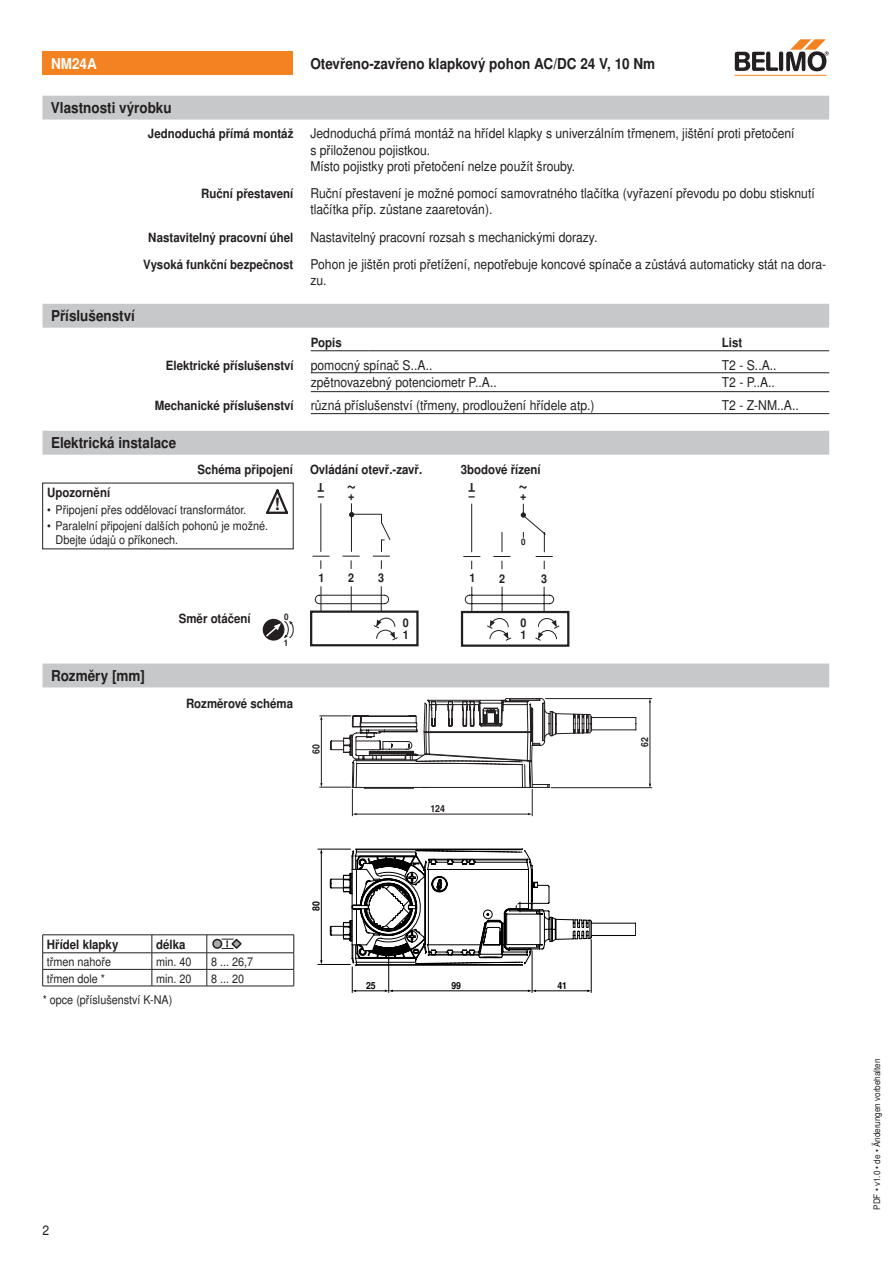
<style>
.page{position:relative;width:893px;height:1263px;background:#fff}
.page>*{position:absolute;margin:0;border:0;box-sizing:border-box;transform-origin:0 0}
.t1{font:700 18px "Nimbus Sans BEL";color:#231f20;scale:.9 1}
.t2{font:700 16.95px "Nimbus Sans BEL";color:#231f20}
.t3{font:700 15px "Nimbus Sans BEL";color:#231f20;scale:.9 1}
.t4{font:700 15px "Nimbus Sans BEL";color:#fff;scale:.9 1}
.t5{font:13.5px/16.2px "Nimbus Sans BEL";color:#231f20;scale:.9 1}
.t6{font:700 12.75px "Nimbus Sans BEL";color:#231f20;scale:.9 1}
.t7{font:12px/14.4px "Nimbus Sans BEL";color:#231f20;scale:.9 1}
.t8{font:700 12px "Nimbus Sans BEL";color:#231f20;scale:.9 1}
.t9{font:700 9.75px "Nimbus Sans BEL";color:#000;scale:.9 1}
.t10{font:700 9.75px "Nimbus Sans BEL";color:#231f20;scale:.9 1}
.t11{font:9px "Nimbus Sans BEL";color:#231f20;scale:.9 1}
.t12{font:700 9px "Nimbus Sans BEL";color:#231f20;scale:.9 1}
</style>
<div class="page">
<hr style="left:735px;top:75px;width:92px;height:1px;background:#f58220">
<svg style="left:735px;top:39px;width:94px;height:33px"></svg>
<div style="left:43px;top:51px;width:250px;height:24px;background:#f58220"></div>
<div style="left:43px;top:304px;width:786px;height:24px;background:#c7c8ca"></div>
<hr style="left:311px;top:372px;width:57px;height:1px;background:#231f20">
<hr style="left:368px;top:372px;width:354px;height:1px;background:#231f20">
<hr style="left:722px;top:372px;width:107px;height:1px;background:#231f20">
<hr style="left:311px;top:391px;width:57px;height:1px;background:#231f20">
<hr style="left:368px;top:391px;width:354px;height:1px;background:#231f20">
<hr style="left:722px;top:391px;width:107px;height:1px;background:#231f20">
<hr style="left:311px;top:413px;width:57px;height:1px;background:#231f20">
<hr style="left:368px;top:413px;width:354px;height:1px;background:#231f20">
<hr style="left:722px;top:413px;width:107px;height:1px;background:#231f20">
<hr style="left:311px;top:350px;width:57px;height:1px;background:#231f20">
<hr style="left:368px;top:350px;width:354px;height:1px;background:#231f20">
<hr style="left:722px;top:350px;width:107px;height:1px;background:#231f20">
<div style="left:42px;top:96px;width:787px;height:24px;background:#c7c8ca"></div>
<div style="left:43px;top:663px;width:786px;height:24px;background:#c7c8ca"></div>
<svg style="left:330px;top:698px;width:306px;height:118px"></svg>
<hr style="left:545px;top:698px;width:107px;height:1px;background:#231f20">
<hr style="left:650px;top:702px;width:1px;height:84px;background:#231f20">
<hr style="left:319px;top:716px;width:32px;height:1px;background:#231f20">
<hr style="left:319px;top:787px;width:32px;height:1px;background:#231f20">
<hr style="left:321px;top:718px;width:1px;height:66px;background:#231f20">
<hr style="left:551px;top:787px;width:101px;height:1px;background:#231f20">
<svg style="left:330px;top:849px;width:306px;height:144px"></svg>
<hr style="left:318px;top:849px;width:33px;height:1px;background:#000">
<hr style="left:318px;top:964px;width:33px;height:1px;background:#000">
<hr style="left:321px;top:852px;width:1px;height:109px;background:#000">
<hr style="left:43px;top:934px;width:109px;height:1px;background:#231f20">
<hr style="left:152px;top:934px;width:55px;height:1px;background:#231f20">
<hr style="left:207px;top:934px;width:87px;height:1px;background:#231f20">
<hr style="left:43px;top:952px;width:109px;height:1px;background:#231f20">
<hr style="left:152px;top:952px;width:55px;height:1px;background:#231f20">
<hr style="left:207px;top:952px;width:87px;height:1px;background:#231f20">
<hr style="left:43px;top:969px;width:109px;height:1px;background:#231f20">
<svg style="left:42px;top:935px;width:1px;height:51px"></svg>
<hr style="left:152px;top:969px;width:55px;height:1px;background:#231f20">
<svg style="left:152px;top:935px;width:1px;height:51px"></svg>
<hr style="left:207px;top:969px;width:87px;height:1px;background:#231f20">
<svg style="left:207px;top:935px;width:1px;height:51px"></svg>
<svg style="left:294px;top:935px;width:1px;height:51px"></svg>
<hr style="left:43px;top:986px;width:109px;height:1px;background:#231f20">
<hr style="left:152px;top:986px;width:55px;height:1px;background:#231f20">
<hr style="left:207px;top:986px;width:87px;height:1px;background:#231f20">
<div style="left:213px;top:939px;width:9px;height:9px;background:#a8a9ad;border-radius:50%"></div>
<div style="left:212px;top:939px;width:10px;height:10px;border:2px solid #231f20;border-radius:50%"></div>
<svg style="left:222px;top:939px;width:20px;height:10px"></svg>
<div style="left:43px;top:431px;width:786px;height:24px;background:#c7c8ca"></div>
<div style="left:310px;top:610px;width:109px;height:36px;border:2px solid #231f20"></div>
<svg style="left:373px;top:618px;width:25px;height:22px"></svg>
<svg style="left:312px;top:503px;width:79px;height:109px"></svg>
<svg style="left:463px;top:503px;width:90px;height:66px"></svg>
<div style="left:461px;top:611px;width:108px;height:35px;border:2px solid #231f20"></div>
<svg style="left:465px;top:586px;width:95px;height:55px"></svg>
<svg style="left:266px;top:490px;width:22px;height:24px"></svg>
<svg style="left:263px;top:619px;width:21px;height:22px"></svg>
<svg style="left:264px;top:621px;width:29px;height:17px"></svg>
<p class="t4" style="left:51px;top:55px;width:52px">NM24A</p>
<p class="t3" style="left:310px;top:55px;width:385px">Otevřeno-zavřeno klapkový pohon AC/DC 24 V, 10 Nm</p>
<p class="t3" style="left:51px;top:99px;width:136px">Vlastnosti výrobku</p>
<p class="t6" style="left:148px;top:126px;width:163px">Jednoduchá přímá montáž</p>
<p class="t5" style="left:310px;top:126px;width:539px">Jednoduchá přímá montáž na hřídel klapky s univerzálním třmenem, jištění proti přetočení s přiloženou pojistkou.<br>Místo pojistky proti přetočení nelze použít šrouby.</p>
<p class="t6" style="left:201px;top:186px;width:104px">Ruční přestavení</p>
<p class="t5" style="left:310px;top:186px;width:562px">Ruční přestavení je možné pomocí samovratného tlačítka (vyřazení převodu po dobu stisknutí tlačítka příp. zůstane zaaretován).</p>
<p class="t6" style="left:148px;top:229px;width:163px">Nastavitelný pracovní úhel</p>
<p class="t5" style="left:310px;top:229px;width:320px">Nastavitelný pracovní rozsah s mechanickými dorazy.</p>
<p class="t6" style="left:143px;top:257px;width:168px">Vysoká funkční bezpečnost</p>
<p class="t5" style="left:310px;top:256px;width:574px">Pohon je jištěn proti přetížení, nepotřebuje koncové spínače a zůstává automaticky stát na dora&shy;zu.</p>
<p class="t3" style="left:51px;top:307px;width:95px">Příslušenství</p>
<p class="t6" style="left:311px;top:334px;width:36px">Popis</p>
<p class="t6" style="left:722px;top:334px;width:24px">List</p>
<p class="t6" style="left:166px;top:357px;width:144px">Elektrické příslušenství</p>
<p class="t5" style="left:311px;top:357px;width:137px">pomocný spínač S..A..</p>
<p class="t5" style="left:722px;top:357px;width:62px">T2 - S..A..</p>
<p class="t5" style="left:311px;top:375px;width:208px">zpětnovazebný potenciometr P..A..</p>
<p class="t5" style="left:722px;top:375px;width:61px">T2 - P..A..</p>
<p class="t6" style="left:155px;top:398px;width:156px">Mechanické příslušenství</p>
<p class="t5" style="left:311px;top:398px;width:317px">různá příslušenství (třmeny, prodloužení hřídele atp.)</p>
<p class="t5" style="left:722px;top:398px;width:87px">T2 - Z-NM..A..</p>
<p class="t3" style="left:51px;top:434px;width:141px">Elektrická instalace</p>
<p class="t6" style="left:197px;top:461px;width:108px">Schéma připojení</p>
<p class="t6" style="left:310px;top:461px;width:126px">Ovládání otevř.-zavř.</p>
<p class="t6" style="left:461px;top:461px;width:90px">3bodové řízení</p>
<p class="t6" style="left:47px;top:485px;width:72px">Upozornění</p>
<p class="t7" style="left:47px;top:502px;width:223px">• Připojení přes oddělovací transformátor.</p>
<p class="t7" style="left:56px;top:519px;width:238px;text-indent:-9px">• Paralelní připojení dalších pohonů je možné.<br>Dbejte údajů o příkonech.</p>
<p class="t2" style="left:274px;top:494px;width:7px">!</p>
<p class="t3" style="left:51px;top:667px;width:106px">Rozměry [mm]</p>
<p class="t6" style="left:179px;top:610px;width:82px">Směr otáčení</p>
<p class="t12" style="left:284px;top:611px;width:7px">0</p>
<p class="t12" style="left:284px;top:637px;width:7px">1</p>
<p class="t6" style="left:186px;top:695px;width:121px">Rozměrové schéma</p>
<p class="t8" style="left:324px;top:494px;width:9px;rotate:-180deg">T</p>
<h1 class="t1" style="left:356px;top:500px;width:12px;rotate:-180deg">~</h1>
<p class="t8" style="left:318px;top:489px;width:42px">– +</p>
<p class="t8" style="left:319px;top:571px;width:8px">1</p>
<p class="t8" style="left:348px;top:571px;width:8px">2</p>
<p class="t8" style="left:378px;top:571px;width:8px">3</p>
<p class="t10" style="left:310px;top:754px;width:12px;rotate:-90deg">60</p>
<p class="t8" style="left:403px;top:615px;width:8px">0</p>
<p class="t8" style="left:403px;top:627px;width:8px">1</p>
<p class="t10" style="left:430px;top:803px;width:18px">124</p>
<p class="t8" style="left:475px;top:494px;width:9px;rotate:-180deg">T</p>
<h1 class="t1" style="left:528px;top:500px;width:12px;rotate:-180deg">~</h1>
<p class="t8" style="left:469px;top:489px;width:8px">–</p>
<p class="t8" style="left:520px;top:489px;width:9px">+</p>
<p class="t12" style="left:521px;top:537px;width:7px">0</p>
<p class="t8" style="left:469px;top:571px;width:8px">1</p>
<p class="t8" style="left:499px;top:571px;width:8px">2</p>
<p class="t8" style="left:541px;top:571px;width:8px">3</p>
<p class="t8" style="left:520px;top:616px;width:8px">0</p>
<p class="t8" style="left:520px;top:628px;width:8px">1</p>
<p class="t6" style="left:47px;top:936px;width:81px">Hřídel klapky</p>
<p class="t6" style="left:156px;top:936px;width:34px">délka</p>
<p class="t7" style="left:47px;top:955px;width:73px">třmen nahoře</p>
<p class="t7" style="left:156px;top:955px;width:41px">min. 40</p>
<p class="t7" style="left:211px;top:955px;width:48px">8 ... 26,7</p>
<p class="t7" style="left:47px;top:972px;width:66px">třmen dole *</p>
<p class="t7" style="left:156px;top:972px;width:41px">min. 20</p>
<p class="t7" style="left:211px;top:972px;width:38px">8 ... 20</p>
<p class="t7" style="left:43px;top:992px;width:146px">* opce (příslušenství K-NA)</p>
<p class="t9" style="left:310px;top:911px;width:12px;rotate:-90deg">80</p>
<p class="t9" style="left:366px;top:979px;width:12px">25</p>
<p class="t9" style="left:451px;top:979px;width:12px">99</p>
<p class="t9" style="left:557px;top:979px;width:12px">41</p>
<p class="t10" style="left:639px;top:747px;width:12px;rotate:-90deg">62</p>
<p class="t5" style="left:43px;top:1222px;width:9px">2</p>
<p class="t11" style="left:871px;top:1210px;width:169px;rotate:-90deg">PDF • v1.0 • de • Änderungen vorbehalten</p>
</div>
